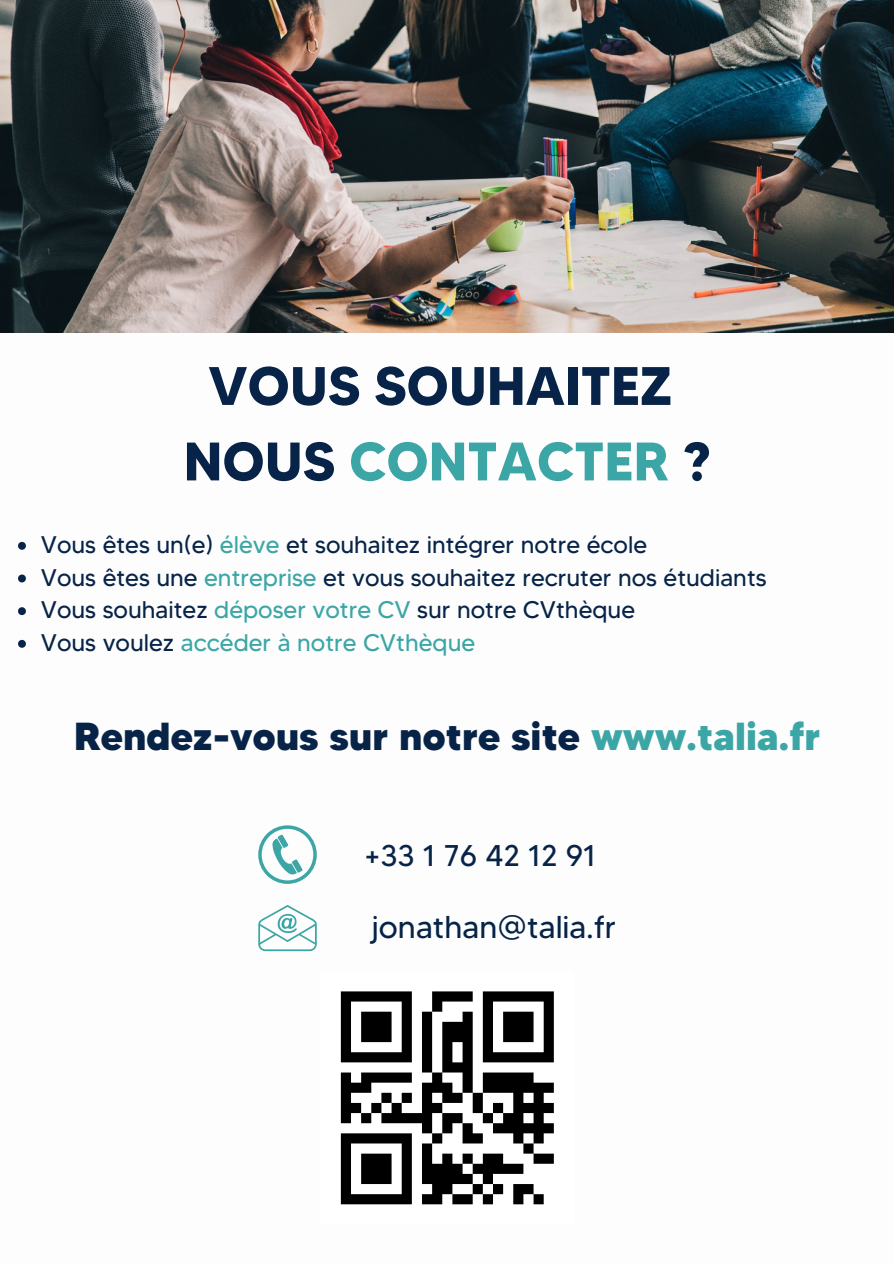
<style>
.page{position:relative;width:894px;height:1264px;background:#fff}
.page>*{position:absolute;margin:0;border:0;box-sizing:border-box;transform-origin:0 0}
.t1{font:700 54px "MADETOMMY";color:#3ca6a6}
.t2{font:700 54px "MADETOMMY";color:#072448}
.t3{font:800 39px "MADETOMMY";color:#072448}
.t4{font:31.5px "MADETOMMY";color:#072448}
.t5{font:29.85px "MADETOMMY";color:#072448}
.t6{font:24px "MADETOMMY";color:#072448}
.t7{font:24px "MADETOMMY";color:#3ca6a6}
.s1{color:#072448}
.s2{color:#3ca6a6}
</style>
<div class="page">
<img style="left:0;top:0;width:893px;height:332px">
<svg style="left:258px;top:825px;width:59px;height:58px"></svg>
<svg style="left:258px;top:905px;width:58px;height:46px"></svg>
<div style="left:341px;top:991px;width:71px;height:10px;background:#000"></div>
<div style="left:432px;top:991px;width:40px;height:10px;background:#000"></div>
<div style="left:482px;top:991px;width:71px;height:10px;background:#000"></div>
<div style="left:341px;top:1001px;width:10px;height:10px;background:#000"></div>
<div style="left:401px;top:1001px;width:11px;height:10px;background:#000"></div>
<div style="left:432px;top:1001px;width:10px;height:10px;background:#000"></div>
<div style="left:482px;top:1001px;width:11px;height:10px;background:#000"></div>
<div style="left:543px;top:1001px;width:10px;height:10px;background:#000"></div>
<div style="left:341px;top:1011px;width:10px;height:10px;background:#000"></div>
<div style="left:361px;top:1011px;width:30px;height:10px;background:#000"></div>
<div style="left:401px;top:1011px;width:11px;height:10px;background:#000"></div>
<div style="left:422px;top:1011px;width:10px;height:10px;background:#000"></div>
<div style="left:462px;top:1011px;width:10px;height:10px;background:#000"></div>
<div style="left:482px;top:1011px;width:11px;height:10px;background:#000"></div>
<div style="left:503px;top:1011px;width:30px;height:10px;background:#000"></div>
<div style="left:543px;top:1011px;width:10px;height:10px;background:#000"></div>
<div style="left:341px;top:1021px;width:10px;height:10px;background:#000"></div>
<div style="left:361px;top:1021px;width:30px;height:10px;background:#000"></div>
<div style="left:401px;top:1021px;width:11px;height:10px;background:#000"></div>
<div style="left:422px;top:1021px;width:10px;height:10px;background:#000"></div>
<div style="left:442px;top:1021px;width:30px;height:10px;background:#000"></div>
<div style="left:482px;top:1021px;width:11px;height:10px;background:#000"></div>
<div style="left:503px;top:1021px;width:30px;height:10px;background:#000"></div>
<div style="left:543px;top:1021px;width:10px;height:10px;background:#000"></div>
<div style="left:341px;top:1031px;width:10px;height:11px;background:#000"></div>
<div style="left:361px;top:1031px;width:30px;height:11px;background:#000"></div>
<div style="left:401px;top:1031px;width:11px;height:11px;background:#000"></div>
<div style="left:422px;top:1031px;width:10px;height:11px;background:#000"></div>
<div style="left:442px;top:1031px;width:30px;height:11px;background:#000"></div>
<div style="left:482px;top:1031px;width:11px;height:11px;background:#000"></div>
<div style="left:503px;top:1031px;width:30px;height:11px;background:#000"></div>
<div style="left:543px;top:1031px;width:10px;height:11px;background:#000"></div>
<div style="left:341px;top:1042px;width:10px;height:10px;background:#000"></div>
<div style="left:401px;top:1042px;width:11px;height:10px;background:#000"></div>
<div style="left:422px;top:1042px;width:10px;height:10px;background:#000"></div>
<div style="left:442px;top:1042px;width:10px;height:10px;background:#000"></div>
<div style="left:462px;top:1042px;width:10px;height:10px;background:#000"></div>
<div style="left:482px;top:1042px;width:11px;height:10px;background:#000"></div>
<div style="left:543px;top:1042px;width:10px;height:10px;background:#000"></div>
<div style="left:341px;top:1052px;width:71px;height:10px;background:#000"></div>
<div style="left:422px;top:1052px;width:10px;height:10px;background:#000"></div>
<div style="left:442px;top:1052px;width:10px;height:10px;background:#000"></div>
<div style="left:462px;top:1052px;width:10px;height:10px;background:#000"></div>
<div style="left:482px;top:1052px;width:71px;height:10px;background:#000"></div>
<div style="left:422px;top:1062px;width:10px;height:10px;background:#000"></div>
<div style="left:442px;top:1062px;width:30px;height:10px;background:#000"></div>
<div style="left:341px;top:1072px;width:10px;height:10px;background:#000"></div>
<div style="left:361px;top:1072px;width:51px;height:10px;background:#000"></div>
<div style="left:432px;top:1072px;width:10px;height:10px;background:#000"></div>
<div style="left:462px;top:1072px;width:10px;height:10px;background:#000"></div>
<div style="left:482px;top:1072px;width:51px;height:10px;background:#000"></div>
<div style="left:341px;top:1082px;width:30px;height:10px;background:#000"></div>
<div style="left:422px;top:1082px;width:30px;height:10px;background:#000"></div>
<div style="left:462px;top:1082px;width:10px;height:10px;background:#000"></div>
<div style="left:482px;top:1082px;width:71px;height:10px;background:#000"></div>
<div style="left:341px;top:1092px;width:10px;height:10px;background:#000"></div>
<div style="left:381px;top:1092px;width:10px;height:10px;background:#000"></div>
<div style="left:401px;top:1092px;width:11px;height:10px;background:#000"></div>
<div style="left:422px;top:1092px;width:10px;height:10px;background:#000"></div>
<div style="left:442px;top:1092px;width:20px;height:10px;background:#000"></div>
<div style="left:472px;top:1092px;width:10px;height:10px;background:#000"></div>
<div style="left:513px;top:1092px;width:10px;height:10px;background:#000"></div>
<div style="left:533px;top:1092px;width:10px;height:10px;background:#000"></div>
<div style="left:341px;top:1102px;width:20px;height:11px;background:#000"></div>
<div style="left:371px;top:1102px;width:10px;height:11px;background:#000"></div>
<div style="left:391px;top:1102px;width:10px;height:11px;background:#000"></div>
<div style="left:422px;top:1102px;width:20px;height:11px;background:#000"></div>
<div style="left:472px;top:1102px;width:10px;height:11px;background:#000"></div>
<div style="left:493px;top:1102px;width:10px;height:11px;background:#000"></div>
<div style="left:513px;top:1102px;width:40px;height:11px;background:#000"></div>
<div style="left:341px;top:1113px;width:10px;height:10px;background:#000"></div>
<div style="left:361px;top:1113px;width:10px;height:10px;background:#000"></div>
<div style="left:381px;top:1113px;width:51px;height:10px;background:#000"></div>
<div style="left:442px;top:1113px;width:20px;height:10px;background:#000"></div>
<div style="left:482px;top:1113px;width:11px;height:10px;background:#000"></div>
<div style="left:503px;top:1113px;width:20px;height:10px;background:#000"></div>
<div style="left:533px;top:1113px;width:10px;height:10px;background:#000"></div>
<div style="left:422px;top:1123px;width:10px;height:10px;background:#000"></div>
<div style="left:442px;top:1123px;width:10px;height:10px;background:#000"></div>
<div style="left:462px;top:1123px;width:10px;height:10px;background:#000"></div>
<div style="left:493px;top:1123px;width:60px;height:10px;background:#000"></div>
<div style="left:341px;top:1133px;width:71px;height:10px;background:#000"></div>
<div style="left:432px;top:1133px;width:10px;height:10px;background:#000"></div>
<div style="left:462px;top:1133px;width:20px;height:10px;background:#000"></div>
<div style="left:513px;top:1133px;width:10px;height:10px;background:#000"></div>
<div style="left:533px;top:1133px;width:10px;height:10px;background:#000"></div>
<div style="left:341px;top:1143px;width:10px;height:10px;background:#000"></div>
<div style="left:401px;top:1143px;width:11px;height:10px;background:#000"></div>
<div style="left:422px;top:1143px;width:10px;height:10px;background:#000"></div>
<div style="left:523px;top:1143px;width:10px;height:10px;background:#000"></div>
<div style="left:341px;top:1153px;width:10px;height:10px;background:#000"></div>
<div style="left:361px;top:1153px;width:30px;height:10px;background:#000"></div>
<div style="left:401px;top:1153px;width:11px;height:10px;background:#000"></div>
<div style="left:422px;top:1153px;width:10px;height:10px;background:#000"></div>
<div style="left:442px;top:1153px;width:10px;height:10px;background:#000"></div>
<div style="left:462px;top:1153px;width:10px;height:10px;background:#000"></div>
<div style="left:482px;top:1153px;width:21px;height:10px;background:#000"></div>
<div style="left:533px;top:1153px;width:20px;height:10px;background:#000"></div>
<div style="left:341px;top:1163px;width:10px;height:10px;background:#000"></div>
<div style="left:361px;top:1163px;width:30px;height:10px;background:#000"></div>
<div style="left:401px;top:1163px;width:11px;height:10px;background:#000"></div>
<div style="left:422px;top:1163px;width:40px;height:10px;background:#000"></div>
<div style="left:472px;top:1163px;width:51px;height:10px;background:#000"></div>
<div style="left:341px;top:1173px;width:10px;height:10px;background:#000"></div>
<div style="left:361px;top:1173px;width:30px;height:10px;background:#000"></div>
<div style="left:401px;top:1173px;width:11px;height:10px;background:#000"></div>
<div style="left:422px;top:1173px;width:50px;height:10px;background:#000"></div>
<div style="left:482px;top:1173px;width:11px;height:10px;background:#000"></div>
<div style="left:341px;top:1183px;width:10px;height:11px;background:#000"></div>
<div style="left:401px;top:1183px;width:11px;height:11px;background:#000"></div>
<div style="left:432px;top:1183px;width:20px;height:11px;background:#000"></div>
<div style="left:472px;top:1183px;width:10px;height:11px;background:#000"></div>
<div style="left:493px;top:1183px;width:10px;height:11px;background:#000"></div>
<div style="left:513px;top:1183px;width:20px;height:11px;background:#000"></div>
<div style="left:341px;top:1194px;width:71px;height:10px;background:#000"></div>
<div style="left:422px;top:1194px;width:20px;height:10px;background:#000"></div>
<div style="left:452px;top:1194px;width:20px;height:10px;background:#000"></div>
<div style="left:482px;top:1194px;width:11px;height:10px;background:#000"></div>
<div style="left:513px;top:1194px;width:10px;height:10px;background:#000"></div>
<div style="left:533px;top:1194px;width:10px;height:10px;background:#000"></div>
<svg style="left:18px;top:542px;width:8px;height:8px"></svg>
<svg style="left:18px;top:574px;width:8px;height:8px"></svg>
<svg style="left:18px;top:607px;width:8px;height:8px"></svg>
<svg style="left:18px;top:640px;width:8px;height:7px"></svg>
<p class="t2" style="left:208px;top:352px;width:465px">VOUS SOUHAITEZ</p>
<p class="t1" style="left:184px;top:428px;width:528px"><span class="s1">NOUS</span> CONTACTER <span class="s1">?</span></p>
<p class="t6" style="left:41px;top:530px;width:607px">Vous êtes un(e) <span class="s2">élève</span> et souhaitez intégrer notre école</p>
<p class="t6" style="left:41px;top:562px;width:727px">Vous êtes une <span class="s2">entreprise</span> et vous souhaitez recruter nos étudiants</p>
<p class="t6" style="left:41px;top:595px;width:595px">Vous souhaitez <span class="s2">déposer votre CV</span> sur notre CVthèque</p>
<p class="t7" style="left:41px;top:628px;width:435px"><span class="s1">Vous voulez</span> accéder à notre CVthèque</p>
<p class="t3" style="left:74px;top:712px;width:747px">Rendez-vous sur notre site <span class="s2">www.talia.fr</span></p>
<p class="t5" style="left:364px;top:836px;width:233px">+33 1 76 42 12 91</p>
<p class="t4" style="left:372px;top:907px;width:246px">jonathan@talia.fr</p>
</div>
